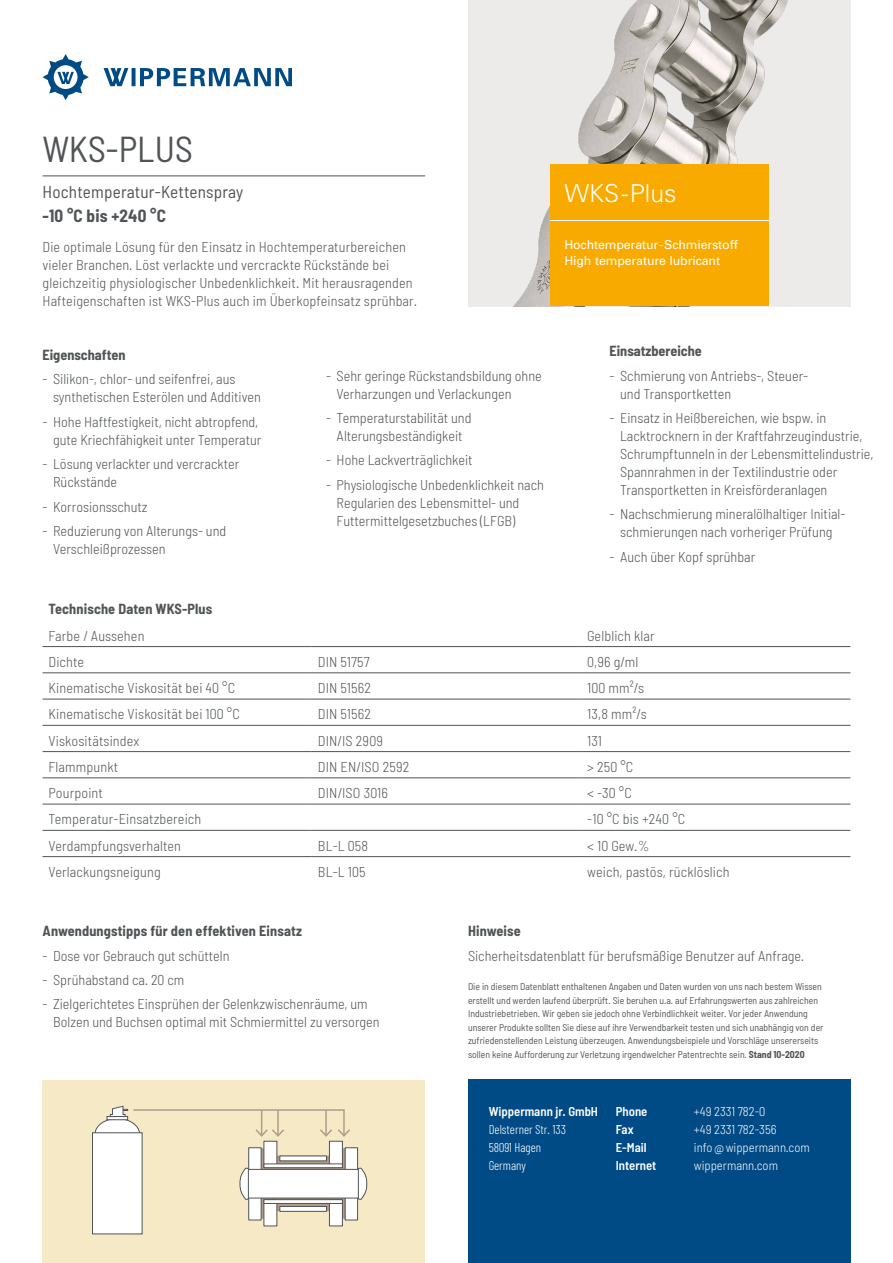
<style>
.page{position:relative;width:893px;height:1263px;background:#fff}
.page>*{position:absolute;margin:0;border:0;box-sizing:border-box;transform-origin:0 0}
.t1{font:semi-condensed 36px "Barlow";color:#505456}
.t2{font:300 24.75px "Univers";color:#fff}
.t3{font:semi-condensed 17.25px "Barlow";letter-spacing:.01em;color:#505456}
.t4{font:700 semi-condensed 17.25px "Barlow";letter-spacing:.01em;color:#505456}
.t5{font:300 semi-condensed 14.25px/18px "Barlow";color:#505456}
.t6{font:700 semi-condensed 14.25px "Barlow";letter-spacing:.01em;color:#505456}
.t7{font:300 semi-condensed 12.75px/18px "Barlow";color:#fff}
.t8{font:600 semi-condensed 12.75px/18px "Barlow";color:#fff}
.t9{font:300 12.75px/18px "Barlow Condensed";color:#fff}
.t10{font:12.3px/15.8px "Univers";letter-spacing:-.01em;color:#fff}
.t11{font:semi-condensed 9.75px/13.5px "Barlow";color:#505456}
.s1{font-weight:700}
</style>
<div class="page">
<div style="left:468px;top:0;width:382px;height:306px;background:#ecebea"></div>
<div style="left:43px;top:1080px;width:382px;height:183px;background:#f6eac6"></div>
<div style="left:468px;top:1080px;width:382px;height:183px;background:#004b85"></div>
<hr style="left:43px;top:176px;width:382px;height:1px;background:#505456">
<hr style="left:43px;top:646px;width:269px;height:1px;background:#505456">
<hr style="left:312px;top:646px;width:269px;height:1px;background:#505456">
<hr style="left:581px;top:646px;width:269px;height:1px;background:#505456">
<hr style="left:43px;top:672px;width:269px;height:1px;background:#505456">
<hr style="left:312px;top:672px;width:269px;height:1px;background:#505456">
<hr style="left:581px;top:672px;width:269px;height:1px;background:#505456">
<hr style="left:43px;top:699px;width:269px;height:1px;background:#505456">
<hr style="left:312px;top:699px;width:269px;height:1px;background:#505456">
<hr style="left:581px;top:699px;width:269px;height:1px;background:#505456">
<hr style="left:43px;top:725px;width:269px;height:1px;background:#505456">
<hr style="left:312px;top:725px;width:269px;height:1px;background:#505456">
<hr style="left:581px;top:725px;width:269px;height:1px;background:#505456">
<hr style="left:43px;top:751px;width:269px;height:1px;background:#505456">
<hr style="left:312px;top:751px;width:269px;height:1px;background:#505456">
<hr style="left:581px;top:751px;width:269px;height:1px;background:#505456">
<hr style="left:43px;top:777px;width:269px;height:1px;background:#505456">
<hr style="left:312px;top:777px;width:269px;height:1px;background:#505456">
<hr style="left:581px;top:777px;width:269px;height:1px;background:#505456">
<hr style="left:43px;top:804px;width:269px;height:1px;background:#505456">
<hr style="left:312px;top:804px;width:269px;height:1px;background:#505456">
<hr style="left:581px;top:804px;width:269px;height:1px;background:#505456">
<hr style="left:43px;top:830px;width:269px;height:1px;background:#505456">
<hr style="left:312px;top:830px;width:269px;height:1px;background:#505456">
<hr style="left:581px;top:830px;width:269px;height:1px;background:#505456">
<hr style="left:43px;top:856px;width:269px;height:1px;background:#505456">
<hr style="left:312px;top:856px;width:269px;height:1px;background:#505456">
<hr style="left:581px;top:856px;width:269px;height:1px;background:#505456">
<div style="left:264px;top:1199px;width:13px;height:27px;background:#fff"></div>
<div style="left:329px;top:1199px;width:14px;height:27px;background:#fff;border:1px solid #505456"></div>
<svg style="left:248px;top:1147px;width:13px;height:73px"></svg>
<div style="left:264px;top:1141px;width:13px;height:26px;background:#fff;border:1px solid #505456"></div>
<svg style="left:345px;top:1147px;width:13px;height:73px"></svg>
<div style="left:329px;top:1141px;width:14px;height:26px;background:#fff;border:1px solid #505456"></div>
<svg style="left:239px;top:1148px;width:128px;height:71px"></svg>
<svg style="left:279px;top:1155px;width:48px;height:6px"></svg>
<svg style="left:279px;top:1206px;width:48px;height:6px"></svg>
<svg style="left:264px;top:1163px;width:79px;height:5px"></svg>
<svg style="left:264px;top:1199px;width:79px;height:5px"></svg>
<div style="left:92px;top:1132px;width:50px;height:102px;background:#fff;border:1px solid #505456"></div>
<svg style="left:94px;top:1105px;width:256px;height:33px"></svg>
<svg style="left:43px;top:54px;width:249px;height:46px"></svg>
<img style="left:514px;top:0;width:274px;height:306px">
<div style="left:550px;top:210px;width:218px;height:21px;background:#fff"></div>
<div style="left:550px;top:164px;width:218px;height:56px;background:#f8aa00"></div>
<div style="left:550px;top:221px;width:218px;height:85px;background:#f8aa00"></div>
<h1 class="t1" style="left:43px;top:127px;width:152px">WKS-PLUS</h1>
<p class="t3" style="left:43px;top:181px;width:202px">Hochtemperatur-Kettenspray</p>
<p class="t4" style="left:43px;top:205px;width:125px">-10 °C bis +240 °C</p>
<p class="t5" style="left:43px;top:237px;width:376px">Die optimale Lösung für den Einsatz in Hochtemperaturbereichen vieler Branchen. Löst verlackte und vercrackte Rückstände bei gleichzeitig physiologischer Unbedenklichkeit. Mit herausragenden Hafteigenschaften ist WKS-Plus auch im Überkopfeinsatz sprühbar.</p>
<p class="t6" style="left:43px;top:346px;width:85px">Eigenschaften</p>
<p class="t5" style="left:53px;top:370px;width:209px;text-indent:-11px">- Silikon-, chlor- und seifenfrei, aus synthetischen Esterölen und Additiven</p>
<p class="t5" style="left:43px;top:412px;width:220px;text-align:right">- Hohe Haftfestigkeit, nicht abtropfend, gute Kriechfähigkeit unter Temperatur</p>
<p class="t5" style="left:53px;top:455px;width:188px;text-indent:-11px">- Lösung verlackter und vercrackter<br>Rückstände</p>
<p class="t5" style="left:43px;top:497px;width:107px">- Korrosionsschutz</p>
<p class="t5" style="left:53px;top:521px;width:175px;text-indent:-11px">- Reduzierung von Alterungs- und<br>Verschleißprozessen</p>
<p class="t5" style="left:337px;top:366px;width:207px;text-indent:-11px">- Sehr geringe Rückstandsbildung ohne<br>Verharzungen und Verlackungen</p>
<p class="t5" style="left:326px;top:408px;width:147px;text-align:center">- Temperaturstabilität und<br>Alterungsbeständigkeit</p>
<p class="t5" style="left:326px;top:451px;width:148px">- Hohe Lackverträglichkeit</p>
<p class="t5" style="left:337px;top:475px;width:209px;text-indent:-11px">- Physiologische Unbedenklichkeit nach<br>Regularien des Lebensmittel- und<br>Futtermittelgesetzbuches (LFGB)</p>
<h2 class="t2" style="left:564px;top:178px;width:114px">WKS-Plus</h2>
<p class="t10" style="left:564px;top:237px;width:175px">Hochtemperatur-Schmierstoff<br>High temperature lubricant</p>
<p class="t6" style="left:609px;top:342px;width:94px">Einsatzbereiche</p>
<p class="t5" style="left:620px;top:366px;width:190px;text-indent:-11px">- Schmierung von Antriebs-, Steuer&shy;und Transportketten</p>
<p class="t5" style="left:620px;top:409px;width:255px;text-indent:-11px">- Einsatz in Heißbereichen, wie bspw. in Lacktrocknern in der Kraftfahrzeugindustrie, Schrumpftunneln in der Lebensmittelindustrie, Spannrahmen in der Textilindustrie oder Transportketten in Kreisförderanlagen</p>
<p class="t5" style="left:609px;top:505px;width:237px;text-align:center">- Nachschmierung mineralölhaltiger Initial&shy;schmierungen nach vorheriger Prüfung</p>
<p class="t5" style="left:609px;top:547px;width:147px">- Auch über Kopf sprühbar</p>
<p class="t6" style="left:49px;top:600px;width:165px">Technische Daten WKS-Plus</p>
<p class="t5" style="left:49px;top:626px;width:98px">Farbe / Aussehen</p>
<p class="t5" style="left:587px;top:626px;width:69px">Gelblich klar</p>
<p class="t5" style="left:49px;top:652px;width:37px">Dichte</p>
<p class="t5" style="left:318px;top:652px;width:53px">DIN 51757</p>
<p class="t5" style="left:587px;top:652px;width:53px">0,96 g/ml</p>
<p class="t5" style="left:49px;top:678px;width:188px">Kinematische Viskosität bei 40 °C</p>
<p class="t5" style="left:318px;top:678px;width:55px">DIN 51562</p>
<p class="t5" style="left:587px;top:678px;width:59px">100 mm²/s</p>
<p class="t5" style="left:49px;top:705px;width:193px">Kinematische Viskosität bei 100 °C</p>
<p class="t5" style="left:318px;top:705px;width:55px">DIN 51562</p>
<p class="t5" style="left:587px;top:705px;width:61px">13,8 mm²/s</p>
<p class="t5" style="left:49px;top:731px;width:92px">Viskositätsindex</p>
<p class="t5" style="left:318px;top:731px;width:67px">DIN/IS 2909</p>
<p class="t5" style="left:587px;top:731px;width:16px">131</p>
<p class="t5" style="left:49px;top:757px;width:71px">Flammpunkt</p>
<p class="t5" style="left:318px;top:757px;width:93px">DIN EN/ISO 2592</p>
<p class="t5" style="left:587px;top:757px;width:48px">&gt; 250 °C</p>
<p class="t5" style="left:49px;top:783px;width:56px">Pourpoint</p>
<p class="t5" style="left:318px;top:783px;width:72px">DIN/ISO 3016</p>
<p class="t5" style="left:587px;top:783px;width:46px">&lt; -30 °C</p>
<p class="t5" style="left:49px;top:810px;width:154px">Temperatur-Einsatzbereich</p>
<p class="t5" style="left:587px;top:810px;width:99px">-10 °C bis +240 °C</p>
<p class="t5" style="left:49px;top:836px;width:134px">Verdampfungsverhalten</p>
<p class="t5" style="left:318px;top:836px;width:52px">BL-L 058</p>
<p class="t5" style="left:587px;top:836px;width:64px">&lt; 10 Gew.%</p>
<p class="t5" style="left:49px;top:862px;width:114px">Verlackungsneigung</p>
<p class="t5" style="left:318px;top:862px;width:49px">BL-L 105</p>
<p class="t5" style="left:587px;top:862px;width:144px">weich, pastös, rücklöslich</p>
<p class="t6" style="left:43px;top:922px;width:261px">Anwendungstipps für den effektiven Einsatz</p>
<p class="t5" style="left:43px;top:946px;width:189px">- Dose vor Gebrauch gut schütteln</p>
<p class="t5" style="left:43px;top:970px;width:143px">- Sprühabstand ca. 20 cm</p>
<p class="t5" style="left:53px;top:995px;width:328px;text-indent:-11px">- Zielgerichtetes Einsprühen der Gelenkzwischenräume, um<br>Bolzen und Buchsen optimal mit Schmiermittel zu versorgen</p>
<p class="t6" style="left:468px;top:922px;width:54px">Hinweise</p>
<p class="t5" style="left:468px;top:946px;width:338px">Sicherheitsdatenblatt für berufsmäßige Benutzer auf Anfrage.</p>
<p class="t11" style="left:468px;top:979px;width:357px">Die in diesem Datenblatt enthaltenen Angaben und Daten wurden von uns nach bestem Wissen erstellt und werden laufend überprüft. Sie beruhen u.a. auf Erfahrungswerten aus zahlreichen Industriebetrieben. Wir geben sie jedoch ohne Verbindlichkeit weiter. Vor jeder Anwendung unserer Produkte sollten Sie diese auf ihre Verwendbarkeit testen und sich unabhängig von der zufriedenstellenden Leistung überzeugen. Anwendungsbeispiele und Vorschläge unsererseits sollen keine Aufforderung zur Verletzung irgendwelcher Patentrechte sein. <span class="s1">Stand 10-2020</span></p>
<p class="t8" style="left:489px;top:1102px;width:111px">Wippermann jr. GmbH</p>
<p class="t9" style="left:489px;top:1120px;width:79px">Delsterner Str. 133<br>58091 Hagen<br>Germany</p>
<p class="t8" style="left:616px;top:1102px;width:42px">Phone<br>Fax<br>E-Mail<br>Internet</p>
<p class="t7" style="left:694px;top:1102px;width:117px">+49 2331 782-0<br>+49 2331 782-356 info@wippermann.com wippermann.com</p>
</div>
